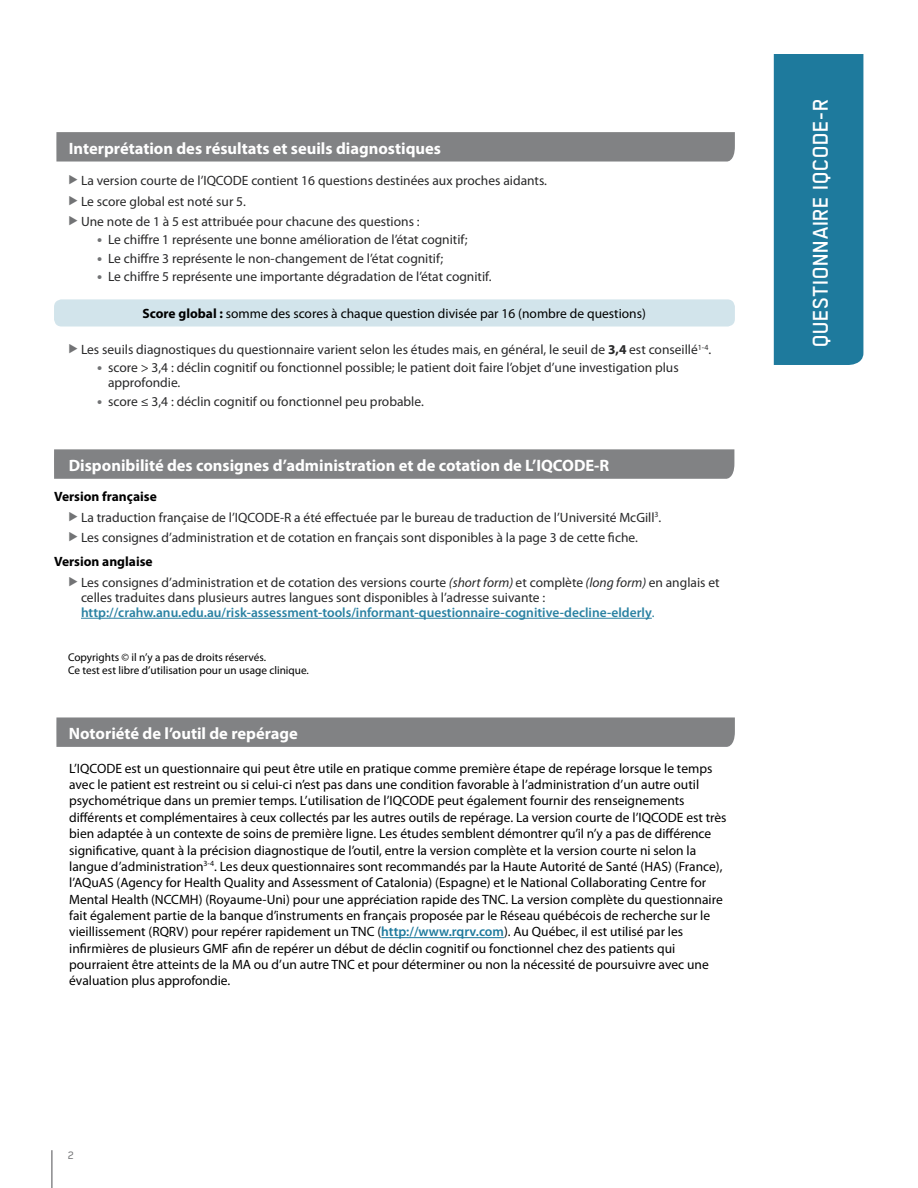
<style>
.page{position:relative;width:918px;height:1188px;background:#fff}
.page>*{position:absolute;margin:0;border:0;box-sizing:border-box;transform-origin:0 0}
.t1{font:500 24px "Regular";color:#fff}
.t2{font:700 16.5px "Myriad Pro";color:#fff}
.t3{font:13.5px/16.4px "Myriad Pro";color:#000}
.t4{font:13.5px/20.4px "Myriad Pro";color:#282829}
.t5{font:600 13.5px/15px "Myriad Pro";color:#2981a2}
.t6{font:12px "Regular";color:#6b6c6e}
.t7{font:11.25px/13.5px "Myriad Pro";color:#000}
.s1{font-weight:700;font-size:15px;color:#727375}
.s2{font-weight:700}
.s3{font-weight:700;color:#000}
.s4{font-style:italic}
.s5{font-weight:400;color:#282829}
.s6{font-weight:400}
.s7{font-weight:600;color:#1e7a9d}
</style>
<div class="page">
<div style="left:54px;top:299px;width:681px;height:28px;background:#d2e4eb;border-radius:8px"></div>
<svg style="left:56px;top:132px;width:679px;height:30px;background:#838486"></svg>
<hr style="left:51px;top:1150px;width:2px;height:38px;background:#89898b">
<hr style="left:81px;top:618px;width:571px;height:1px;background:#2981a2">
<div style="left:54px;top:449px;width:680px;height:30px;background:#818284"></div>
<hr style="left:381px;top:937px;width:123px;height:1px;background:#1e7a9d">
<div style="left:56px;top:717px;width:679px;height:30px;background:#818284"></div>
<div style="left:774px;top:54px;width:89px;height:311px;background:#1e7a9d"></div>
<p class="t2" style="left:69px;top:137px;width:374px">Interprétation des résultats et seuils diagnostiques</p>
<p class="t4" style="left:81px;top:170px;width:468px">La version courte de l’IQCODE contient 16 questions destinées aux proches aidants.<br>Le score global est noté sur 5.<br>Une note de 1 à 5 est attribuée pour chacune des questions :</p>
<p class="t4" style="left:97px;top:229px;width:372px"><span class="s1">•</span> Le chiffre 1 représente une bonne amélioration de l’état cognitif;</p>
<p class="t4" style="left:97px;top:248px;width:348px"><span class="s1">•</span> Le chiffre 3 représente le non-changement de l’état cognitif;</p>
<p class="t4" style="left:97px;top:266px;width:396px"><span class="s1">•</span> Le chiffre 5 représente une importante dégradation de l’état cognitif.</p>
<p class="t3" style="left:142px;top:305px;width:505px"><span class="s2">Score global :</span> somme des scores à chaque question divisée par 16 (nombre de questions)</p>
<p class="t4" style="left:81px;top:339px;width:632px">Les seuils diagnostiques du questionnaire varient selon les études mais, en général, le seuil de <span class="s2">3,4</span> est conseillé<sup>1-4</sup>.</p>
<p class="t4" style="left:108px;top:360px;width:572px;line-height:15px;text-indent:-11px"><span class="s1">•</span> score &gt; 3,4 : déclin cognitif ou fonctionnel possible; le patient doit faire l’objet d’une investigation plus approfondie.</p>
<p class="t4" style="left:97px;top:391px;width:328px"><span class="s1">•</span> score ≤ 3,4 : déclin cognitif ou fonctionnel peu probable.</p>
<p class="t2" style="left:69px;top:454px;width:542px">Disponibilité des consignes d’administration et de cotation de L’IQCODE-R</p>
<p class="t4" style="left:81px;top:486px;width:582px;text-indent:-27px"><span class="s3">Version française<br></span>La traduction française de l’IQCODE-R a été effectuée par le bureau de traduction de l’Université McGill<sup>3</sup>.<br>Les consignes d’administration et de cotation en français sont disponibles à la page 3 de cette fiche.</p>
<p class="t4" style="left:81px;top:552px;width:640px;text-indent:-27px"><span class="s3">Version anglaise<br></span>Les consignes d’administration et de cotation des versions courte <span class="s4">(short form)</span> et complète <span class="s4">(long form)</span> en anglais et</p>
<p class="t5" style="left:81px;top:590px;width:575px"><span class="s5">celles traduites dans plusieurs autres langues sont disponibles à l’adresse suivante : </span>http://crahw.anu.edu.au/risk-assessment-tools/informant-questionnaire-cognitive-decline-elderly<span class="s6">.</span></p>
<p class="t7" style="left:68px;top:650px;width:242px">Copyrights © il n’y a pas de droits réservés.<br>Ce test est libre d’utilisation pour un usage clinique.</p>
<p class="t2" style="left:69px;top:723px;width:231px">Notoriété de l’outil de repérage</p>
<p class="t3" style="left:69px;top:760px;width:659px">L’IQCODE est un questionnaire qui peut être utile en pratique comme première étape de repérage lorsque le temps avec le patient est restreint ou si celui-ci n’est pas dans une condition favorable à l’administration d’un autre outil psychométrique dans un premier temps. L’utilisation de l’IQCODE peut également fournir des renseignements différents et complémentaires à ceux collectés par les autres outils de repérage. La version courte de l’IQCODE est très bien adaptée à un contexte de soins de première ligne. Les études semblent démontrer qu’il n’y a pas de différence significative, quant à la précision diagnostique de l’outil, entre la version complète et la version courte ni selon la langue d’administration<sup>3-4</sup>. Les deux questionnaires sont recommandés par la Haute Autorité de Santé (HAS) (France), l’AQuAS (Agency for Health Quality and Assessment of Catalonia) (Espagne) et le National Collaborating Centre for Mental Health (NCCMH) (Royaume-Uni) pour une appréciation rapide des TNC. La version complète du questionnaire fait également partie de la banque d’instruments en français proposée par le Réseau québécois de recherche sur le vieillissement (RQRV) pour repérer rapidement un TNC (<span class="s7">http://www.rqrv.com</span>). Au Québec, il est utilisé par les infirmières de plusieurs GMF afin de repérer un début de déclin cognitif ou fonctionnel chez des patients qui pourraient être atteints de la MA ou d’un autre TNC et pour déterminer ou non la nécessité de poursuivre avec une évaluation plus approfondie.</p>
<p class="t6" style="left:68px;top:1148px;width:7px">2</p>
<h1 class="t1" style="left:807px;top:347px;width:247px;rotate:-90deg">Questionnaire IQCODE-R</h1>
</div>
